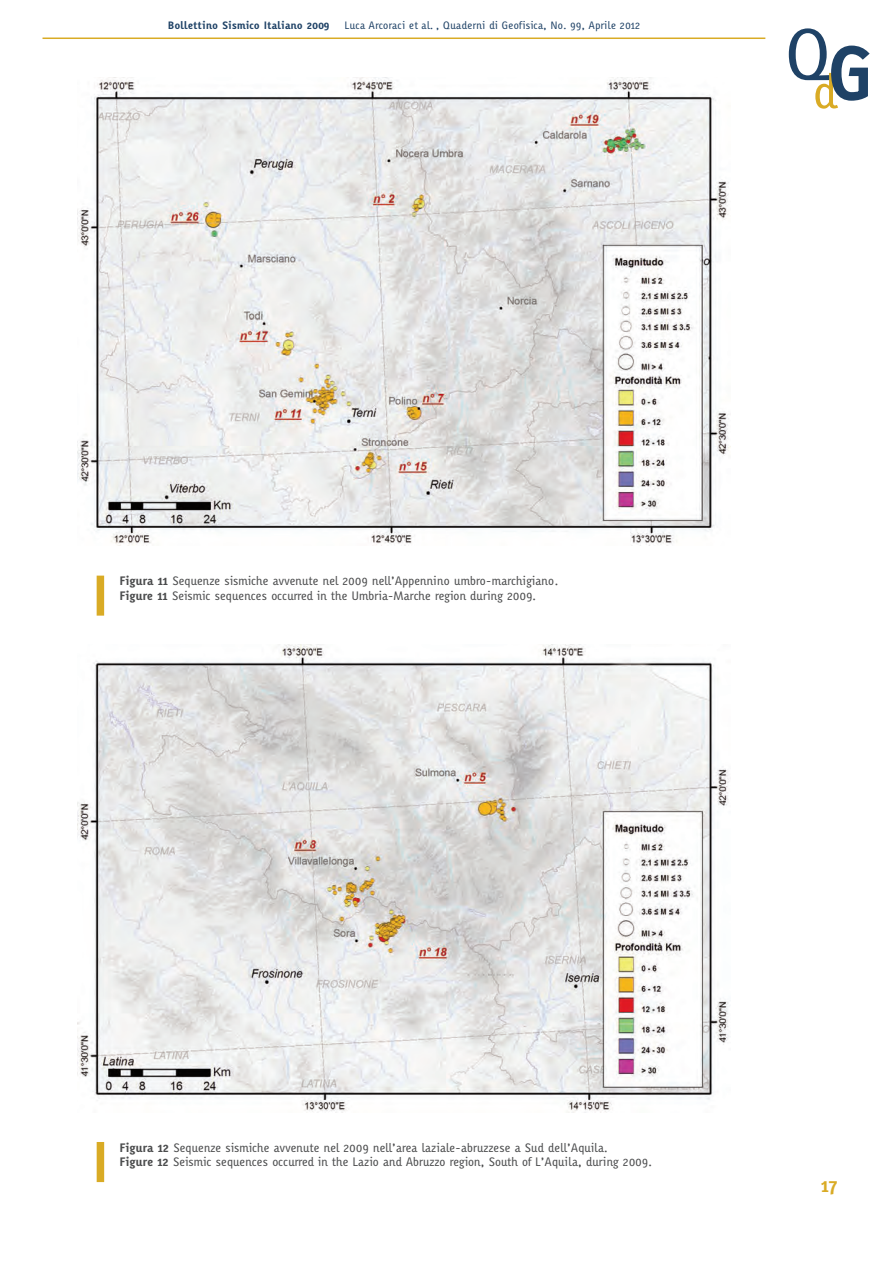
<style>
.page{position:relative;width:893px;height:1263px;background:#fff}
.page>*{position:absolute;margin:0;border:0;box-sizing:border-box;transform-origin:0 0}
.t1{font:700 18px "Karbid";color:#d9ab25}
.t2{font:12px/14.4px "Karbid";letter-spacing:-.025em;color:#4b4c4d}
.t3{font:10.5px "Karbid";color:#1f4266}
.t4{font:700 10.5px "Karbid";color:#1f4266}
.s1{font-weight:700}
</style>
<div class="page">
<hr style="left:43px;top:38px;width:722px;height:1px;background:#d9ab25">
<div style="left:97px;top:576px;width:7px;height:40px;background:#d9ab25"></div>
<img style="left:77px;top:78px;width:653px;height:468px">
<div style="left:97px;top:1142px;width:7px;height:40px;background:#d9ab25"></div>
<img style="left:77px;top:644px;width:652px;height:468px">
<svg style="left:789px;top:28px;width:81px;height:81px"></svg>
<p class="t4" style="left:168px;top:20px;width:163px">Bollettino Sismico Italiano 2009</p>
<p class="t3" style="left:345px;top:20px;width:297px">Luca Arcoraci et al. , Quaderni di Geofisica, No. 99, Aprile 2012</p>
<p class="t2" style="left:119px;top:574px;width:441px"><span class="s1">Figura 11</span> Sequenze sismiche avvenute nel 2009 nell’Appennino umbro-marchigiano.<br><span class="s1">Figure 11</span> Seismic sequences occurred in the Umbria-Marche region during 2009.</p>
<p class="t2" style="left:119px;top:1140px;width:534px"><span class="s1">Figura 12</span> Sequenze sismiche avvenute nel 2009 nell’area laziale-abruzzese a Sud dell’Aquila.<br><span class="s1">Figure 12</span> Seismic sequences occurred in the Lazio and Abruzzo region, South of L’Aquila, during 2009.</p>
<h1 class="t1" style="left:821px;top:1175px;width:18px">17</h1>
</div>
